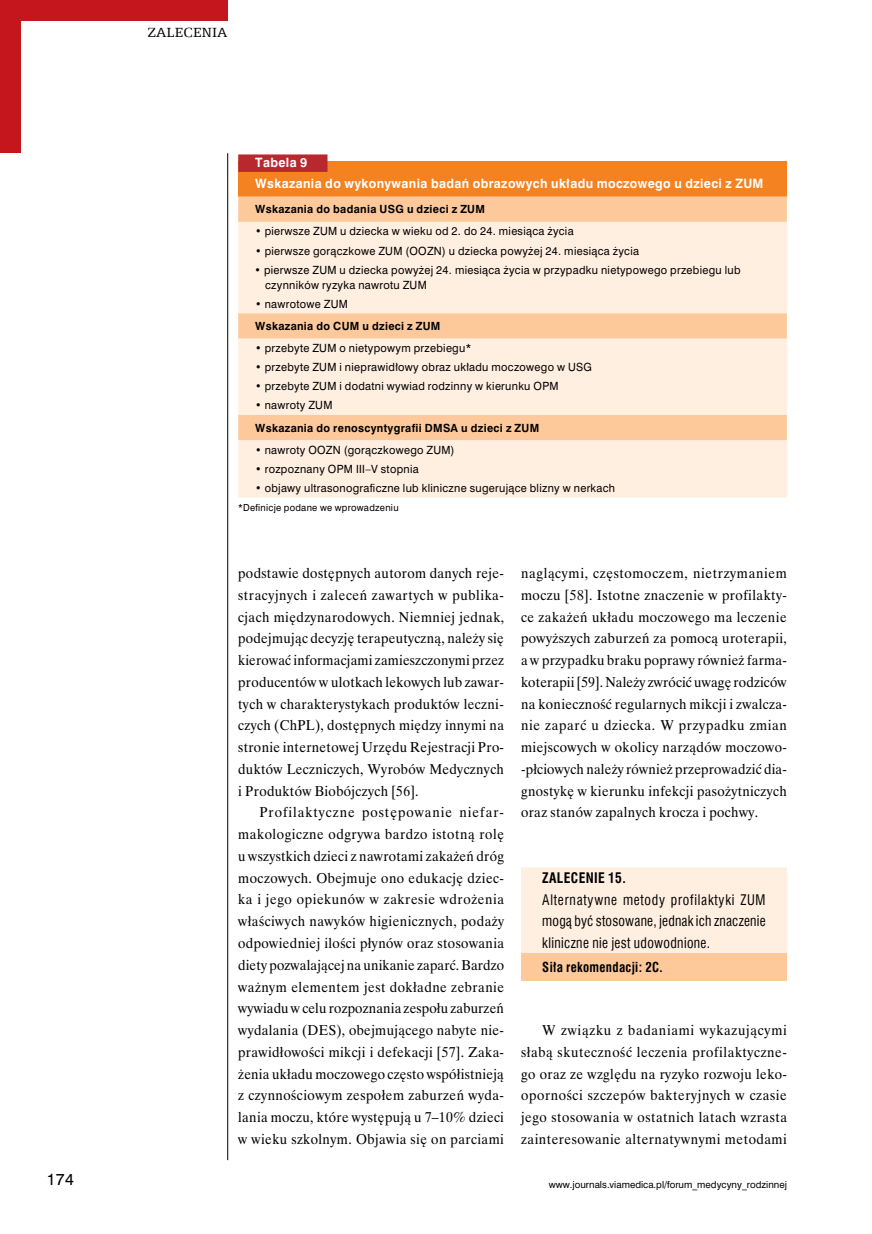
<style>
.page{position:relative;width:872px;height:1234px;background:#fff}
.page>*{position:absolute;margin:0;border:0;box-sizing:border-box;transform-origin:0 0}
.t1{font:15px "Egyptian 505 EU";letter-spacing:.015em;color:#000}
.t2{font:15px "Swis 721 PL";color:#000}
.t3{font:14.25px/21.8px "Time Ibis EE";letter-spacing:.025em;color:#000;text-align:justify;scale:.95 1}
.t4{font:14.25px/21.8px "Swis 721 Cn EU";letter-spacing:.025em;color:#000;text-align:justify;scale:.95 1}
.t5{font:700 14.25px "Swis 721 Cn EU";letter-spacing:.025em;color:#000;scale:.95 1}
.t6{font:700 13.5px "Swis 721 Cn EU";letter-spacing:.025em;color:#000;scale:.95 1}
.t7{font:700 12px/20.4px "Swis 721 PL";letter-spacing:.03em;color:#fff}
.t8{font:10.5px/15px "Swis 721 PL";letter-spacing:.03em;color:#000}
.t9{font:700 10.5px "Swis 721 PL";letter-spacing:.03em;color:#000}
.t10{font:9px "Swis 721 PL";color:#000}
.t11{font:9px "Swis 721 PL";letter-spacing:.03em;color:#000}
</style>
<div class="page">
<hr style="left:227px;top:153px;width:1px;height:1006px;background:#000">
<div style="left:0;top:0;width:227px;height:21px;background:#c4161c"></div>
<div style="left:0;top:0;width:21px;height:153px;background:#c4161c"></div>
<div style="left:521px;top:867px;width:266px;height:86px;background:#ffefe1"></div>
<div style="left:521px;top:953px;width:266px;height:27px;background:#fdc99b"></div>
<div style="left:238px;top:161px;width:549px;height:35px;background:#f58220"></div>
<svg style="left:238px;top:196px;width:549px;height:26px;background:#fcc899"></svg>
<svg style="left:238px;top:222px;width:549px;height:275px;background:#fee8d4"></svg>
<div style="left:238px;top:154px;width:89px;height:18px;background:#b8292f"></div>
<p class="t2" style="left:47px;top:1169px;width:29px">174</p>
<p class="t1" style="left:148px;top:24px;width:81px">ZALECENIA</p>
<p class="t7" style="left:255px;top:152px;width:510px">Tabela 9<br>Wskazania do wykonywania badań obrazowych układu moczowego u dzieci z ZUM</p>
<p class="t9" style="left:255px;top:202px;width:231px">Wskazania do badania USG u dzieci z ZUM</p>
<p class="t8" style="left:255px;top:224px;width:320px">• pierwsze ZUM u dziecka w wieku od 2. do 24. miesiąca życia</p>
<p class="t8" style="left:255px;top:243px;width:385px">• pierwsze gorączkowe ZUM (OOZN) u dziecka powyżej 24. miesiąca życia</p>
<p class="t8" style="left:265px;top:262px;width:477px;text-indent:-11px">• pierwsze ZUM u dziecka powyżej 24. miesiąca życia w przypadku nietypowego przebiegu lub czynników ryzyka nawrotu ZUM</p>
<p class="t8" style="left:255px;top:296px;width:94px">• nawrotowe ZUM</p>
<p class="t9" style="left:255px;top:319px;width:187px">Wskazania do CUM u dzieci z ZUM</p>
<p class="t8" style="left:255px;top:340px;width:217px">• przebyte ZUM o nietypowym przebiegu*</p>
<p class="t8" style="left:255px;top:359px;width:338px">• przebyte ZUM i nieprawidłowy obraz układu moczowego w USG</p>
<p class="t8" style="left:255px;top:378px;width:305px">• przebyte ZUM i dodatni wywiad rodzinny w kierunku OPM</p>
<p class="t8" style="left:255px;top:398px;width:79px">• nawroty ZUM</p>
<p class="t9" style="left:255px;top:421px;width:285px">Wskazania do renoscyntygrafii DMSA u dzieci z ZUM</p>
<p class="t8" style="left:255px;top:442px;width:201px">• nawroty OOZN (gorączkowego ZUM)</p>
<p class="t8" style="left:255px;top:461px;width:165px">• rozpoznany OPM III–V stopnia</p>
<p class="t8" style="left:255px;top:480px;width:361px">• objawy ultrasonograficzne lub kliniczne sugerujące blizny w nerkach</p>
<p class="t11" style="left:238px;top:502px;width:162px">*Definicje podane we wprowadzeniu</p>
<p class="t3" style="left:238px;top:562px;width:281px">podstawie dostępnych autorom danych reje&shy;stracyjnych i zaleceń zawartych w publika&shy;cjach międzynarodowych. Niemniej jednak, podejmując decyzję terapeutyczną, należy się kierować informacjami zamieszczonymi przez producentów w ulotkach lekowych lub zawar&shy;tych w charakterystykach produktów leczni&shy;czych (ChPL), dostępnych między innymi na stronie internetowej Urzędu Rejestracji Pro&shy;duktów Leczniczych, Wyrobów Medycznych i Produktów Biobójczych [56].</p>
<p class="t3" style="left:238px;top:801px;width:281px;text-indent:21px">Profilaktyczne postępowanie niefar&shy;makologiczne odgrywa bardzo istotną rolę u wszystkich dzieci z nawrotami zakażeń dróg moczowych. Obejmuje ono edukację dziec&shy;ka i jego opiekunów w zakresie wdrożenia właściwych nawyków higienicznych, podaży odpowiedniej ilości płynów oraz stosowania diety pozwalającej na unikanie zaparć. Bardzo ważnym elementem jest dokładne zebranie wywiadu w celu rozpoznania zespołu zaburzeń wydalania (DES), obejmującego nabyte nie&shy;prawidłowości mikcji i defekacji [57]. Zaka&shy;żenia układu moczowego często współistnieją z czynnościowym zespołem zaburzeń wyda&shy;lania moczu, które występują u 7–10% dzieci w wieku szkolnym. Objawia się on parciami</p>
<p class="t3" style="left:521px;top:562px;width:281px">naglącymi, częstomoczem, nietrzymaniem moczu [58]. Istotne znaczenie w profilakty&shy;ce zakażeń układu moczowego ma leczenie powyższych zaburzeń za pomocą uroterapii, a w przypadku braku poprawy również farma&shy;koterapii [59]. Należy zwrócić uwagę rodziców na konieczność regularnych mikcji i zwalcza&shy;nie zaparć u dziecka. W przypadku zmian miejscowych w okolicy narządów moczowo--płciowych należy również przeprowadzić dia&shy;gnostykę w kierunku infekcji pasożytniczych oraz stanów zapalnych krocza i pochwy.</p>
<p class="t5" style="left:542px;top:869px;width:89px">ZALECENIE 15.</p>
<p class="t4" style="left:542px;top:888px;width:236px">Alternatywne metody profilaktyki ZUM mogą być stosowane, jednak ich znaczenie kliniczne nie jest udowodnione.</p>
<p class="t6" style="left:542px;top:959px;width:128px">Siła rekomendacji: 2C.</p>
<p class="t3" style="left:521px;top:1018px;width:281px;text-indent:21px">W związku z badaniami wykazującymi słabą skuteczność leczenia profilaktyczne&shy;go oraz ze względu na ryzyko rozwoju leko&shy;oporności szczepów bakteryjnych w czasie jego stosowania w ostatnich latach wzrasta zainteresowanie alternatywnymi metodami</p>
<p class="t10" style="left:549px;top:1178px;width:240px">www.journals.viamedica.pl/forum_medycyny_rodzinnej</p>
</div>
